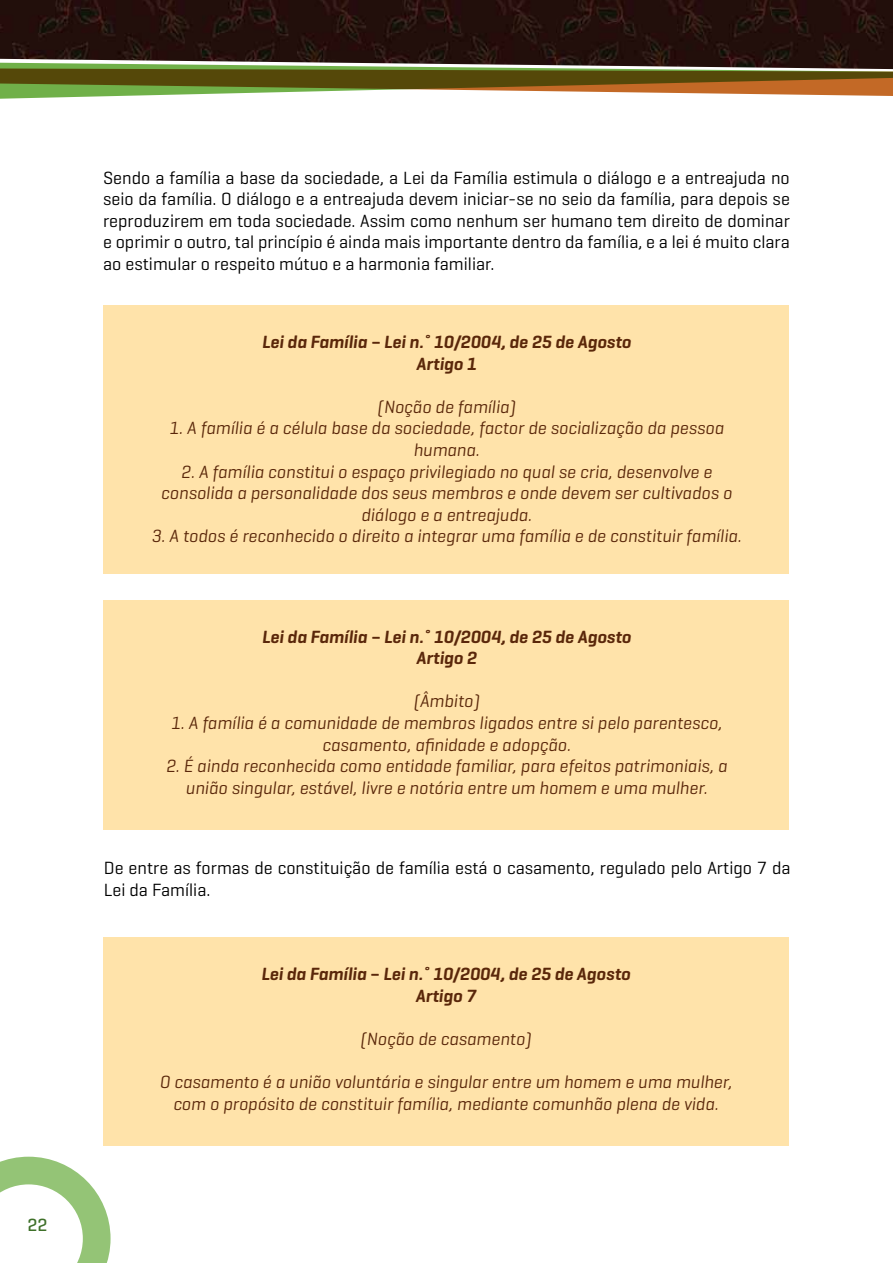
<style>
.page{position:relative;width:893px;height:1263px;background:#fff}
.page>*{position:absolute;margin:0;border:0;box-sizing:border-box;transform-origin:0 0}
.t1{font:italic 18px/21.6px "Geogrotesque";color:#5a270a;text-align:center}
.t2{font:18px/21.6px "Geogrotesque";color:#000;text-align:justify}
.t3{font:italic 600 18px/21.6px "Geogrotesque";color:#5a270a;text-align:center}
.t4{font:500 18px "Geogrotesque";color:#3e7029}
</style>
<div class="page">
<svg style="left:0;top:69px;width:893px;height:30px"></svg>
<img style="left:0;top:0;width:893px;height:69px">
<svg style="left:0;top:1157px;width:111px;height:106px"></svg>
<div style="left:104px;top:305px;width:685px;height:269px;background:#ffe3aa"></div>
<div style="left:104px;top:600px;width:685px;height:229px;background:#ffe3aa"></div>
<div style="left:103px;top:938px;width:685px;height:208px;background:#ffe3aa"></div>
<p class="t4" style="left:28px;top:1214px;width:21px">22</p>
<p class="t2" style="left:103px;top:166px;width:688px">Sendo a família a base da sociedade, a Lei da Família estimula o diálogo e a entreajuda no seio da família. O diálogo e a entreajuda devem iniciar-se no seio da família, para depois se reproduzirem em toda sociedade. Assim como nenhum ser humano tem direito de dominar e oprimir o outro, tal princípio é ainda mais importante dentro da família, e a lei é muito clara ao estimular o respeito mútuo e a harmonia familiar.</p>
<p class="t3" style="left:262px;top:331px;width:371px">Lei da Família – Lei n.˚ 10/2004, de 25 de Agosto<br>Artigo 1</p>
<p class="t1" style="left:377px;top:395px;width:140px">(Noção de família)</p>
<p class="t1" style="left:169px;top:417px;width:556px">1. A família é a célula base da sociedade, factor de socialização da pessoa humana.</p>
<p class="t1" style="left:161px;top:460px;width:572px">2. A família constitui o espaço privilegiado no qual se cria, desenvolve e consolida a personalidade dos seus membros e onde devem ser cultivados o diálogo e a entreajuda.</p>
<p class="t1" style="left:151px;top:525px;width:592px">3. A todos é reconhecido o direito a integrar uma família e de constituir família.</p>
<p class="t3" style="left:262px;top:625px;width:371px">Lei da Família – Lei n.˚ 10/2004, de 25 de Agosto<br>Artigo 2</p>
<p class="t1" style="left:413px;top:690px;width:68px">(Âmbito)</p>
<p class="t1" style="left:171px;top:711px;width:553px">1. A família é a comunidade de membros ligados entre si pelo parentesco, casamento, afinidade e adopção.</p>
<p class="t1" style="left:166px;top:755px;width:563px">2. É ainda reconhecida como entidade familiar, para efeitos patrimoniais, a união singular, estável, livre e notória entre um homem e uma mulher.</p>
<p class="t2" style="left:104px;top:857px;width:688px">De entre as formas de constituição de família está o casamento, regulado pelo Artigo 7 da<br>Lei da Família.</p>
<p class="t3" style="left:261px;top:963px;width:371px">Lei da Família – Lei n.˚ 10/2004, de 25 de Agosto<br>Artigo 7</p>
<p class="t1" style="left:360px;top:1027px;width:173px">(Noção de casamento)</p>
<p class="t1" style="left:159px;top:1071px;width:574px">O casamento é a união voluntária e singular entre um homem e uma mulher, com o propósito de constituir família, mediante comunhão plena de vida.</p>
</div>
